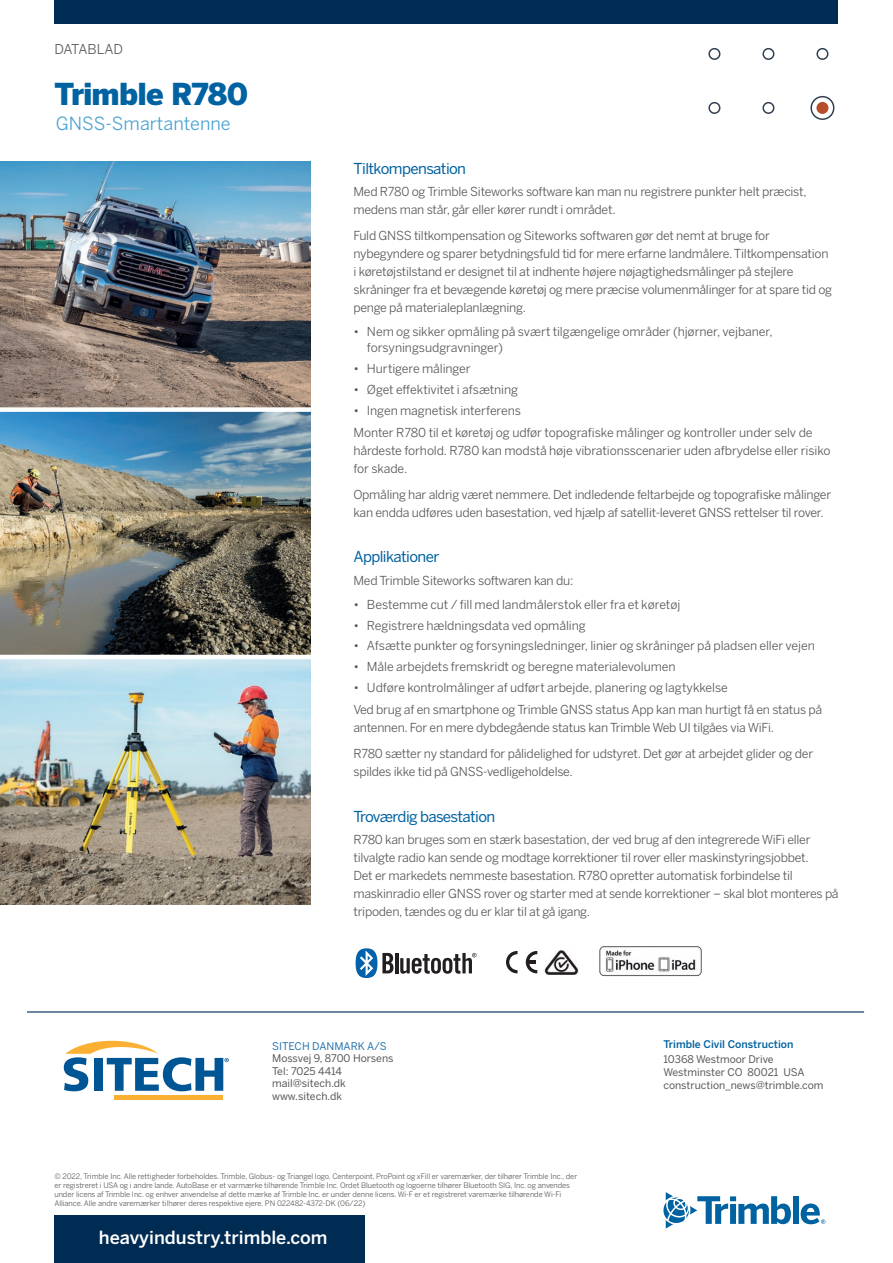
<style>
.page{position:relative;width:893px;height:1263px;background:#fff}
.page>*{position:absolute;margin:0;border:0;box-sizing:border-box;transform-origin:0 0}
.t1{font:900 30px "Benton Sans";letter-spacing:-.025em;color:#0162a2}
.t2{font:500 18px "Benton Sans";color:#fff}
.t3{font:18px "Benton Sans";color:#49a2d1}
.t4{font:15px "Benton Sans";letter-spacing:-.04em;color:#0162a2}
.t5{font:13.5px "Benton Sans";color:#57585a}
.t6{font:12.3px/18px "Benton Sans";letter-spacing:-.02em;color:#57585a}
.t7{font:10.5px/12.6px "Benton Sans";color:#57585a}
.t8{font:500 10.5px "Benton Sans";color:#0162a2}
.t9{font:10.5px "Benton Sans";color:#2572ac}
.t10{font:7.5px/9px "Benton Sans";letter-spacing:-.01em;color:#57585a}
</style>
<div class="page">
<div style="left:54px;top:1215px;width:311px;height:48px;background:#002b52"></div>
<img style="left:0;top:659px;width:311px;height:245px">
<img style="left:0;top:162px;width:311px;height:245px">
<img style="left:0;top:412px;width:311px;height:243px">
<hr style="left:27px;top:1011px;width:837px;height:1px;background:#002b52">
<hr style="left:395px;top:953px;width:3px;height:20px;background:#231f20">
<svg style="left:356px;top:948px;width:37px;height:30px"></svg>
<svg style="left:400px;top:953px;width:76px;height:21px"></svg>
<svg style="left:506px;top:951px;width:11px;height:22px"></svg>
<svg style="left:526px;top:951px;width:11px;height:22px"></svg>
<img style="left:544px;top:950px;width:35px;height:24px">
<div style="left:816px;top:48px;width:12px;height:12px;border:2px solid #314050;border-radius:50%"></div>
<div style="left:816px;top:102px;width:12px;height:12px;background:#b54e29;border-radius:50%"></div>
<div style="left:810px;top:96px;width:24px;height:24px;border:2px solid #314050;border-radius:50%"></div>
<div style="left:762px;top:48px;width:12px;height:12px;border:2px solid #314050;border-radius:50%"></div>
<div style="left:708px;top:48px;width:12px;height:12px;border:2px solid #314050;border-radius:50%"></div>
<div style="left:762px;top:102px;width:12px;height:12px;border:2px solid #314050;border-radius:50%"></div>
<div style="left:708px;top:102px;width:12px;height:12px;border:2px solid #314050;border-radius:50%"></div>
<div style="left:793px;top:1196px;width:6px;height:28px;background:#0162a2"></div>
<svg style="left:801px;top:1203px;width:24px;height:21px"></svg>
<svg style="left:663px;top:1192px;width:128px;height:36px"></svg>
<img style="left:599px;top:946px;width:103px;height:31px">
<div style="left:54px;top:0;width:783px;height:24px;background:#002b52"></div>
<hr style="left:115px;top:1095px;width:108px;height:4px;background:#fbb033">
<svg style="left:64px;top:1041px;width:165px;height:50px"></svg>
<p class="t5" style="left:54px;top:39px;width:70px">DATABLAD</p>
<h1 class="t1" style="left:54px;top:76px;width:195px">Trimble R780</h1>
<h2 class="t3" style="left:56px;top:111px;width:176px">GNSS-Smartantenne</h2>
<p class="t4" style="left:353px;top:158px;width:114px">Tiltkompensation</p>
<p class="t6" style="left:353px;top:182px;width:455px">Med R780 og Trimble Siteworks software kan man nu registrere punkter helt præcist, medens man står, går eller kører rundt i området.</p>
<p class="t6" style="left:353px;top:226px;width:480px">Fuld GNSS tiltkompensation og Siteworks softwaren gør det nemt at bruge for nybegyndere og sparer betydningsfuld tid for mere erfarne landmålere. Tiltkompensation i køretøjstilstand er designet til at indhente højere nøjagtighedsmålinger på stejlere skråninger fra et bevægende køretøj og mere præcise volumenmålinger for at spare tid og penge på materialeplanlægning.</p>
<p class="t6" style="left:367px;top:322px;width:407px;line-height:16.5px;text-indent:-14px">• Nem og sikker opmåling på svært tilgængelige områder (hjørner, vejbaner, forsyningsudgravninger)</p>
<p class="t6" style="left:353px;top:359px;width:119px">• Hurtigere målinger</p>
<p class="t6" style="left:353px;top:380px;width:166px">• Øget effektivitet i afsætning</p>
<p class="t6" style="left:353px;top:398px;width:461px;line-height:22.4px">• Ingen magnetisk interferens<br>Monter R780 til et køretøj og udfør topografiske målinger og kontroller under selv de</p>
<p class="t6" style="left:353px;top:441px;width:479px">hårdeste forhold. R780 kan modstå høje vibrationsscenarier uden afbrydelse eller risiko for skade.</p>
<p class="t6" style="left:353px;top:484px;width:479px">Opmåling har aldrig været nemmere. Det indledende feltarbejde og topografiske målinger kan endda udføres uden basestation, ved hjælp af satellit-leveret GNSS rettelser til rover.</p>
<p class="t4" style="left:353px;top:546px;width:87px">Applikationer</p>
<p class="t6" style="left:353px;top:571px;width:221px">Med Trimble Siteworks softwaren kan du:</p>
<p class="t6" style="left:353px;top:595px;width:328px">• Bestemme cut / fill med landmålerstok eller fra et køretøj</p>
<p class="t6" style="left:353px;top:615px;width:234px">• Registrere hældningsdata ved opmåling</p>
<p class="t6" style="left:353px;top:636px;width:463px">• Afsætte punkter og forsyningsledninger, linier og skråninger på pladsen eller vejen</p>
<p class="t6" style="left:353px;top:657px;width:324px">• Måle arbejdets fremskridt og beregne materialevolumen</p>
<p class="t6" style="left:353px;top:676px;width:470px;line-height:22.4px">• Udføre kontrolmålinger af udført arbejde, planering og lagtykkelse<br>Ved brug af en smartphone og Trimble GNSS status App kan man hurtigt få en status på</p>
<p class="t6" style="left:353px;top:714px;width:461px;line-height:25.5px">antennen. For en mere dybdegående status kan Trimble Web UI tilgåes via WiFi.<br>R780 sætter ny standard for pålidelighed for udstyret. Det gør at arbejdet glider og der</p>
<p class="t6" style="left:353px;top:762px;width:221px">spildes ikke tid på GNSS-vedligeholdelse.</p>
<p class="t4" style="left:353px;top:805px;width:143px">Troværdig basestation</p>
<p class="t6" style="left:353px;top:830px;width:487px">R780 kan bruges som en stærk basestation, der ved brug af den integrerede WiFi eller tilvalgte radio kan sende og modtage korrektioner til rover eller maskinstyringsjobbet.<br>Det er markedets nemmeste basestation. R780 opretter automatisk forbindelse til maskinradio eller GNSS rover og starter med at sende korrektioner – skal blot monteres på tripoden, tændes og du er klar til at gå igang.</p>
<p class="t9" style="left:272px;top:1038px;width:116px">SITECH DANMARK A/S</p>
<p class="t7" style="left:272px;top:1051px;width:123px">Mossvej 9, 8700 Horsens<br>Tel: 7025 4414 mail@sitech.dk www.sitech.dk</p>
<p class="t8" style="left:663px;top:1036px;width:132px">Trimble Civil Construction</p>
<p class="t7" style="left:663px;top:1053px;width:162px">10368 Westmoor Drive<br>Westminster CO 80021 USA construction_news@trimble.com</p>
<p class="t10" style="left:54px;top:1172px;width:524px">© 2022, Trimble Inc. Alle rettigheder forbeholdes. Trimble, Globus- og Triangel logo, Centerpoint, ProPoint og xFill er varemærker, der tilhører Trimble Inc., der er registreret i USA og i andre lande. AutoBase er et varmærke tilhørende Trimble Inc. Ordet Bluetooth og logoerne tilhører Bluetooth SIG, Inc. og anvendes under licens af Trimble Inc. og enhver anvendelse af dette mærke af Trimble Inc. er under denne licens. Wi-F er et registreret varemærke tilhørende Wi-Fi Alliance. Alle andre varemærker tilhører deres respektive ejere. PN 022482-4372-DK (06/22)</p>
<h2 class="t2" style="left:99px;top:1224px;width:230px">heavyindustry.trimble.com</h2>
</div>
